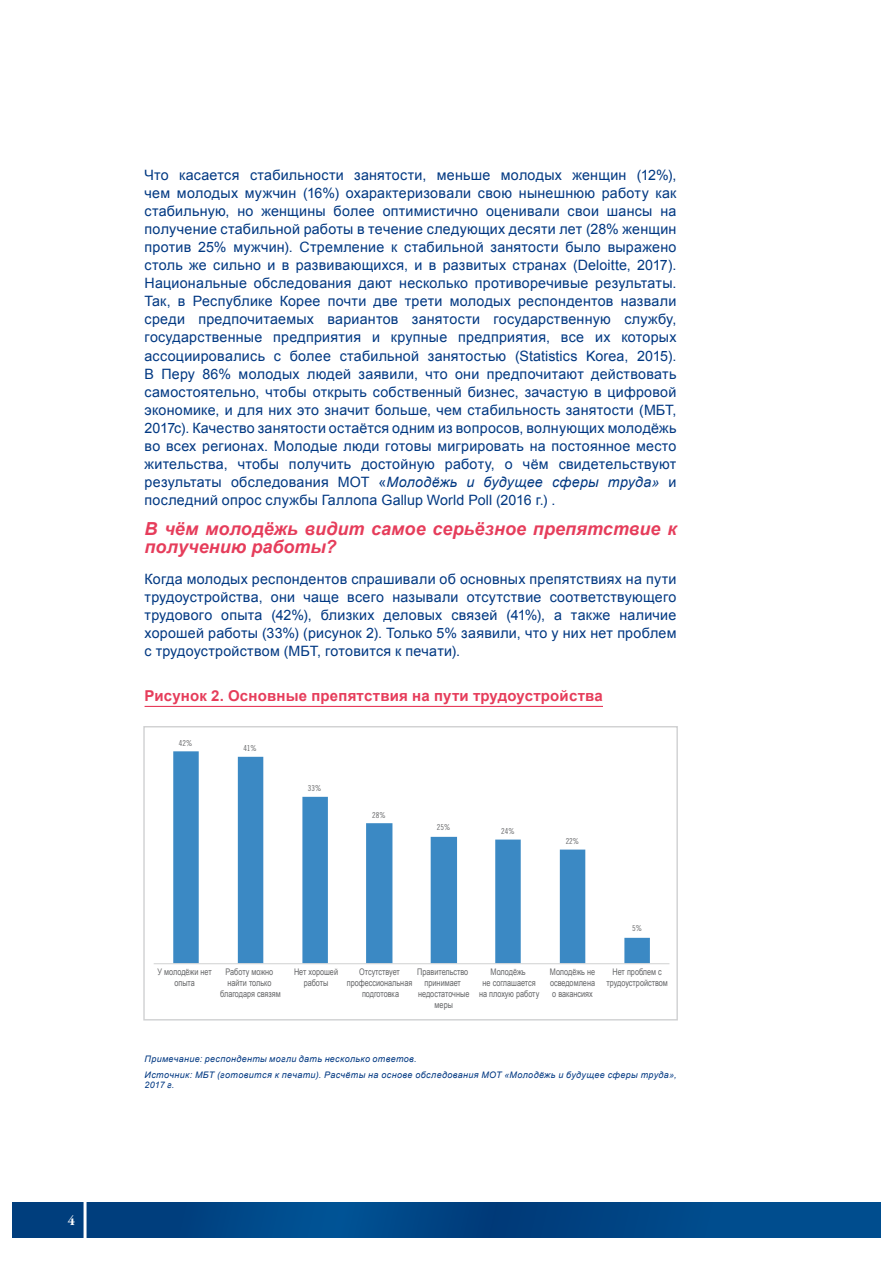
<style>
.page{position:relative;width:893px;height:1263px;background:#fff}
.page>*{position:absolute;margin:0;border:0;box-sizing:border-box;transform-origin:0 0}
.Heading_3{font:italic 700 18px/18px "Arial";color:#e63d5b}
.TITRE_FIGURE{font:700 15px "Arial";letter-spacing:.01em;color:#e63d5b}
.t1{font:14.25px/18px "Arial";letter-spacing:.015em;color:#003882;text-align:justify}
.t2{font:700 14.25px "Garamond Premr Pro";color:#fff}
.t3{font:9.15px/10.9px "Arial";color:#646567;text-align:center;scale:.8 1}
.Notes_et_sources{font:italic 9px/10.8px "Arial";letter-spacing:.04em;color:#003882}
.t4{font:8.25px "Trade Gothic LT Std Cn 18";color:#646567}
.s1{font-style:italic}
.s2{font-style:normal}
</style>
<div class="page">
<svg style="left:13px;top:1202px;width:867px;height:35px;background:#004585"></svg>
<hr style="left:84px;top:1189px;width:3px;height:62px;background:#fff">
<hr style="left:145px;top:706px;width:458px;height:1px;background:#e63d5b">
<svg style="left:173px;top:751px;width:477px;height:212px"></svg>
<hr style="left:154px;top:963px;width:515px;height:1px;background:#d0d1d2">
<div style="left:143px;top:726px;width:535px;height:294px;border:1px solid #d0d1d2"></div>
<p class="t2" style="left:68px;top:1212px;width:9px">4</p>
<p class="t1" style="left:145px;top:167px;width:533px">Что касается стабильности занятости, меньше молодых женщин (12%), чем молодых мужчин (16%) охарактеризовали свою нынешнюю работу как стабильную, но женщины более оптимистично оценивали свои шансы на получение стабильной работы в течение следующих десяти лет (28% женщин против 25% мужчин). Стремление к стабильной занятости было выражено столь же сильно и в развивающихся, и в развитых странах (Deloitte, 2017).<br>Национальные обследования дают несколько противоречивые результаты.<br>Так, в Республике Корее почти две трети молодых респондентов назвали среди предпочитаемых вариантов занятости государственную службу, государственные предприятия и крупные предприятия, все их которых ассоциировались с более стабильной занятостью (Statistics Korea, 2015).<br>В Перу 86% молодых людей заявили, что они предпочитают действовать самостоятельно, чтобы открыть собственный бизнес, зачастую в цифровой экономике, и для них это значит больше, чем стабильность занятости (МБТ, 2017c). Качество занятости остаётся одним из вопросов, волнующих молодёжь во всех регионах. Молодые люди готовы мигрировать на постоянное место жительства, чтобы получить достойную работу, о чём свидетельствуют результаты обследования МОТ «<span class="s1">Молодёжь и будущее сферы труда»</span> и последний опрос службы Галлопа Gallup World Poll (2016 г.) .</p>
<p class="Heading_3" style="left:145px;top:520px;width:533px">В чём моло<span class="s2">д</span>ёжь видит самое серьёзное препятствие к получению работы?</p>
<p class="t1" style="left:145px;top:570px;width:533px">Когда молодых респондентов спрашивали об основных препятствиях на пути трудоустройства, они чаще всего называли отсутствие соответствующего трудового опыта (42%), близких деловых связей (41%), а также наличие хорошей работы (33%) (рисунок 2). Только 5% заявили, что у них нет проблем с трудоустройством (МБТ, готовится к печати).</p>
<p class="TITRE_FIGURE" style="left:145px;top:685px;width:460px">Рисунок 2. Основные препятствия на пути трудоустройства</p>
<p class="t4" style="left:179px;top:738px;width:15px">42%</p>
<p class="t4" style="left:243px;top:743px;width:15px">41%</p>
<p class="t4" style="left:308px;top:783px;width:15px">33%</p>
<p class="t4" style="left:372px;top:810px;width:15px">28%</p>
<p class="t4" style="left:437px;top:823px;width:15px">25%</p>
<p class="t4" style="left:501px;top:826px;width:15px">24%</p>
<p class="t4" style="left:566px;top:836px;width:15px">22%</p>
<p class="t4" style="left:632px;top:924px;width:12px">5%</p>
<p class="t3" style="left:158px;top:966px;width:69px">У молодёжи нет опыта</p>
<p class="t3" style="left:220px;top:966px;width:77px">Работу можно найти только благодаря связям</p>
<p class="t3" style="left:294px;top:966px;width:57px">Нет хорошей работы</p>
<p class="t3" style="left:347px;top:966px;width:83px">Отсутствует профессиональная подготовка</p>
<p class="t3" style="left:417px;top:966px;width:67px">Правительство принимает недостаточные меры</p>
<p class="t3" style="left:479px;top:966px;width:77px">Молодёжь<br>не соглашается на плохую работу</p>
<p class="t3" style="left:550px;top:966px;width:58px;text-align:justify">Молодёжь не осведомлена о вакансиях</p>
<p class="t3" style="left:606px;top:966px;width:78px">Нет проблем с трудоустройством</p>
<p class="Notes_et_sources" style="left:145px;top:1054px;width:273px">Примечание: респонденты могли дать несколько ответов.</p>
<p class="Notes_et_sources" style="left:145px;top:1069px;width:533px">Источник: МБТ (готовится к печати). Расчёты на основе обследования МОТ «Молодёжь и будущее сферы труда»,<br>2017 г.</p>
</div>
